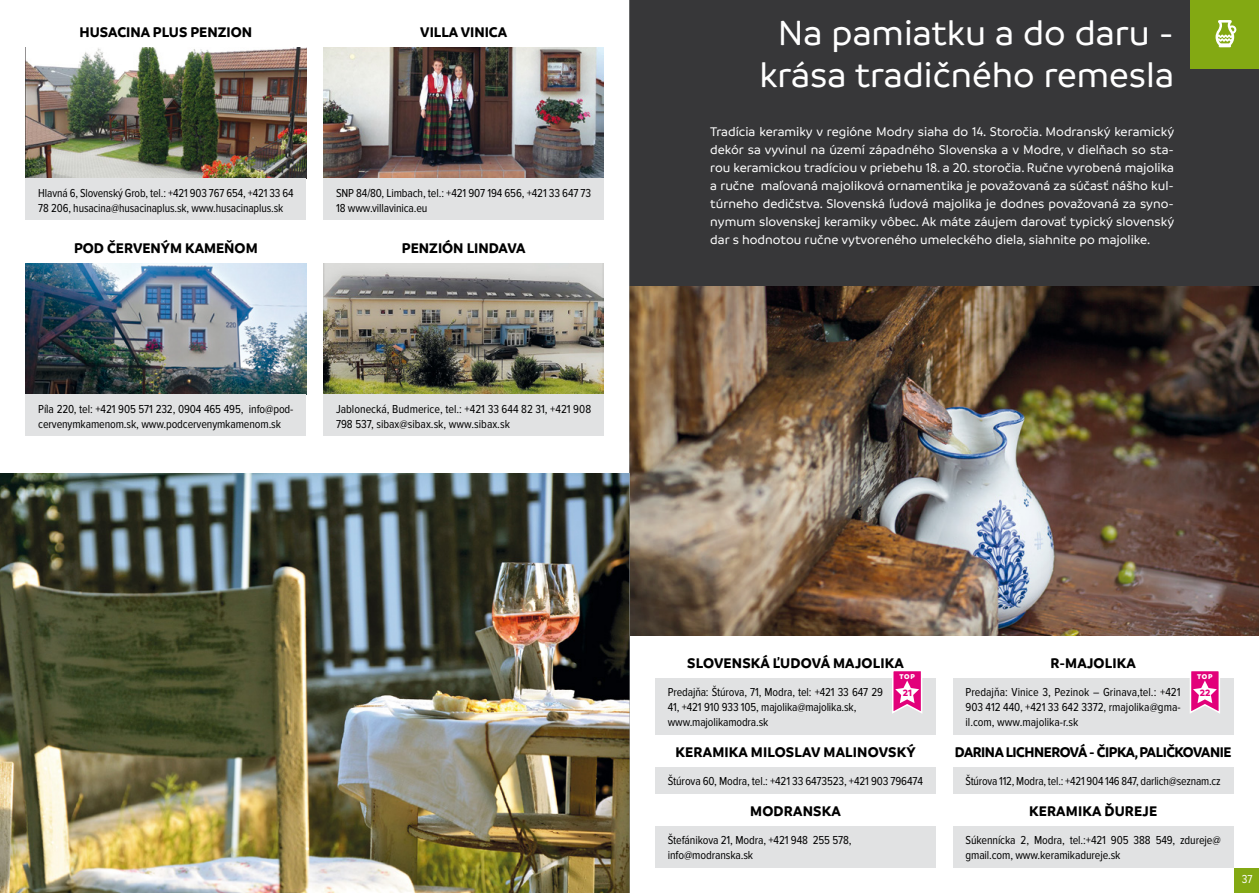
<style>
.page{position:relative;width:1259px;height:893px;background:#fff}
.page>*{position:absolute;margin:0;border:0;box-sizing:border-box;transform-origin:0 0}
.t1{font:500 37.5px/42px "Branding";color:#fff;text-align:center}
.t2{font:700 15px "Branding";color:#000}
.t3{font:700 15px "Branding";letter-spacing:-.03em;color:#000}
.t4{font:500 13.5px/18px "Branding";color:#fff;text-align:justify}
.t5{font:12px/15px "Proxima Nova Cond";letter-spacing:-.01em;color:#000}
.t6{font:12px "Proxima Nova Cond";color:#fff}
.t7{font:700 9.75px "Branding";color:#e2007a}
.t8{font:900 7.5px "Branding";letter-spacing:.09em;color:#fff}
</style>
<div class="page">
<div style="left:1234px;top:869px;width:25px;height:24px;background:#83a913"></div>
<div style="left:629px;top:0;width:630px;height:324px;background:#373739"></div>
<img style="left:630px;top:287px;width:629px;height:348px">
<img style="left:0;top:474px;width:629px;height:419px">
<div style="left:1191px;top:0;width:68px;height:68px;background:#83a913"></div>
<div style="left:655px;top:678px;width:280px;height:57px;background:#e1e2e3"></div>
<div style="left:655px;top:767px;width:280px;height:27px;background:#e1e2e3"></div>
<div style="left:952px;top:678px;width:281px;height:57px;background:#e1e2e3"></div>
<div style="left:952px;top:826px;width:281px;height:41px;background:#e1e2e3"></div>
<div style="left:655px;top:826px;width:280px;height:41px;background:#e1e2e3"></div>
<div style="left:952px;top:767px;width:281px;height:27px;background:#e1e2e3"></div>
<svg style="left:1215px;top:20px;width:21px;height:27px"></svg>
<svg style="left:1190px;top:671px;width:30px;height:43px"></svg>
<svg style="left:892px;top:671px;width:31px;height:43px"></svg>
<img style="left:26px;top:264px;width:280px;height:131px">
<img style="left:323px;top:264px;width:281px;height:131px">
<img style="left:26px;top:48px;width:280px;height:131px">
<img style="left:323px;top:48px;width:281px;height:131px">
<div style="left:26px;top:395px;width:280px;height:41px;background:#e1e2e3"></div>
<div style="left:323px;top:395px;width:281px;height:41px;background:#e1e2e3"></div>
<div style="left:26px;top:179px;width:280px;height:41px;background:#e1e2e3"></div>
<div style="left:323px;top:179px;width:281px;height:41px;background:#e1e2e3"></div>
<hr style="left:629px;top:0;width:1px;height:893px;background:#9c9e9f">
<p class="t2" style="left:80px;top:24px;width:174px">HUSACINA PLUS PENZION</p>
<p class="t2" style="left:420px;top:24px;width:88px">VILLA VINICA</p>
<p class="t5" style="left:38px;top:185px;width:257px">Hlavná 6, Slovenský Grob, tel.: +421 903 767 654, +421 33 64<br>78 206, husacina@husacinaplus.sk, www.husacinaplus.sk</p>
<p class="t5" style="left:336px;top:185px;width:257px">SNP 84/80, Limbach, tel.: +421 907 194 656, +421 33 647 73<br>18 www.villavinica.eu</p>
<p class="t2" style="left:74px;top:239px;width:185px">POD ČERVENÝM KAMEŇOM</p>
<p class="t2" style="left:402px;top:239px;width:125px">PENZIÓN LINDAVA</p>
<p class="t5" style="left:38px;top:401px;width:257px">Píla 220, tel: +421 905 571 232, 0904 465 495, info@pod&shy;cervenymkamenom.sk, www.podcervenymkamenom.sk</p>
<p class="t5" style="left:336px;top:401px;width:257px">Jablonecká, Budmerice, tel.: +421 33 644 82 31, +421 908<br>798 537, sibax@sibax.sk, www.sibax.sk</p>
<h1 class="t1" style="left:759px;top:12px;width:416px">Na pamiatku a do daru - krása tradičného remesla</h1>
<p class="t4" style="left:710px;top:122px;width:465px">Tradícia keramiky v regióne Modry siaha do 14. Storočia. Modranský keramický dekór sa vyvinul na území západného Slovenska a v Modre, v dielňach so sta&shy;rou keramickou tradíciou v priebehu 18. a 20. storočia. Ručne vyrobená majolika a ručne maľovaná majoliková ornamentika je považovaná za súčasť nášho kul&shy;túrneho dedičstva. Slovenská ľudová majolika je dodnes považovaná za syno&shy;nymum slovenskej keramiky vôbec. Ak máte záujem darovať typický slovenský dar s hodnotou ručne vytvoreného umeleckého diela, siahnite po majolike.</p>
<p class="t2" style="left:687px;top:655px;width:218px">SLOVENSKÁ ĽUDOVÁ MAJOLIKA</p>
<p class="t2" style="left:1050px;top:655px;width:87px">R-MAJOLIKA</p>
<p class="t5" style="left:668px;top:685px;width:217px">Predajňa: Štúrova, 71, Modra, tel: +421 33 647 29<br>41, +421 910 933 105, majolika@majolika.sk, www.majolikamodra.sk</p>
<p class="t8" style="left:899px;top:672px;width:17px">TOP</p>
<p class="t7" style="left:903px;top:687px;width:11px">21</p>
<p class="t5" style="left:965px;top:685px;width:217px;text-align:justify">Predajňa: Vinice 3, Pezinok – Grinava,tel.: +421<br>903 412 440, +421 33 642 3372, rmajolika@gma&shy;il.com, www.majolika-r.sk</p>
<p class="t8" style="left:1197px;top:672px;width:17px">TOP</p>
<p class="t7" style="left:1199px;top:687px;width:12px">22</p>
<p class="t2" style="left:675px;top:743px;width:242px">KERAMIKA MILOSLAV MALINOVSKÝ</p>
<p class="t3" style="left:955px;top:743px;width:278px">DARINA LICHNEROVÁ - ČIPKA, PALIČKOVANIE</p>
<p class="t5" style="left:668px;top:774px;width:257px">Štúrova 60, Modra, tel.: +421 33 6473523, +421 903 796474</p>
<p class="t5" style="left:965px;top:774px;width:257px">Štúrova 112, Modra, tel.: +421 904 146 847, darlich@seznam.cz</p>
<p class="t2" style="left:750px;top:802px;width:92px">MODRANSKA</p>
<p class="t2" style="left:1029px;top:802px;width:130px">KERAMIKA ĎUREJE</p>
<p class="t5" style="left:668px;top:833px;width:185px">Štefánikova 21, Modra, +421 948 255 578, info@modranska.sk</p>
<p class="t5" style="left:965px;top:833px;width:257px">Súkennícka 2, Modra, tel.:+421 905 388 549, zdureje@ gmail.com, www.keramikadureje.sk</p>
<p class="t6" style="left:1242px;top:873px;width:12px">37</p>
</div>
